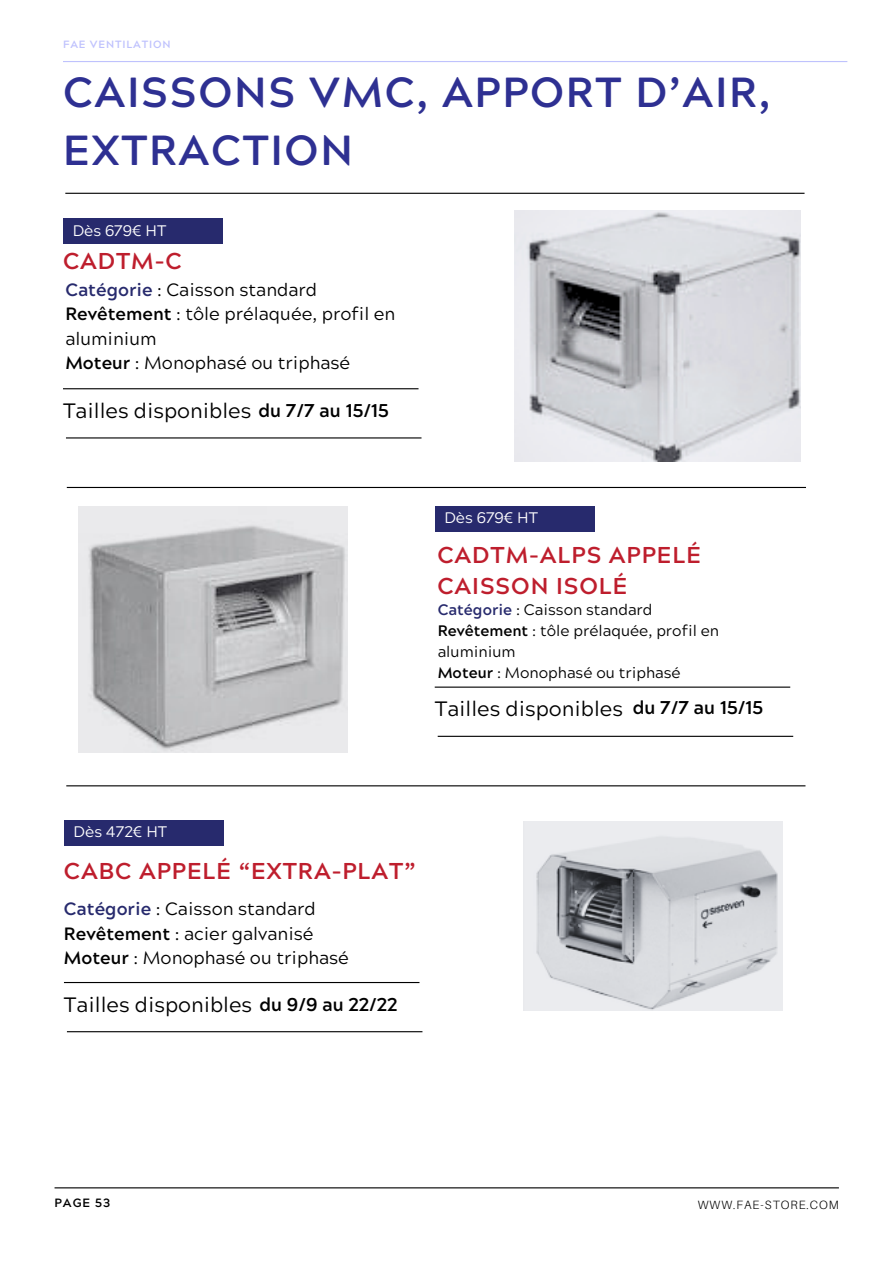
<style>
.page{position:relative;width:893px;height:1264px;background:#fff}
.page>*{position:absolute;margin:0;border:0;box-sizing:border-box;transform-origin:0 0}
.t1{font:700 42px/58.5px "Acherus Grotesque";letter-spacing:.04em;color:#2e3092}
.t2{font:700 22.95px/31.5px "Acherus Grotesque";letter-spacing:.04em;color:#be1e2d}
.t3{font:20.85px "Acherus Grotesque";color:#000}
.t4{font:700 18.45px "Acherus Grotesque";color:#000}
.t5{font:17.85px/24.5px "Acherus Grotesque";color:#000}
.t6{font:15.3px "Acherus Grotesque";color:#fff}
.t7{font:15.15px/20.9px "Acherus Grotesque";color:#000}
.t8{font:300 12px "Aileron";letter-spacing:.08em;color:#000}
.t9{font:700 12px "Acherus Grotesque";letter-spacing:.08em;color:#000}
.t10{font:700 10.5px "Acherus Grotesque";letter-spacing:.08em;color:#bfc2fd}
.s1{font-weight:700;color:#272a6d}
.s2{font-weight:700}
</style>
<div class="page">
<hr style="left:55px;top:1187px;width:783px;height:1px;background:#000">
<hr style="left:65px;top:193px;width:739px;height:1px;background:#000">
<hr style="left:67px;top:487px;width:739px;height:1px;background:#000">
<div style="left:63px;top:218px;width:159px;height:26px;background:#272a6d"></div>
<div style="left:434px;top:506px;width:160px;height:25px;background:#272a6d"></div>
<img style="left:523px;top:821px;width:259px;height:189px">
<hr style="left:66px;top:785px;width:739px;height:1px;background:#000">
<div style="left:64px;top:819px;width:159px;height:26px;background:#272a6d"></div>
<hr style="left:63px;top:388px;width:355px;height:1px;background:#000">
<hr style="left:66px;top:437px;width:355px;height:1px;background:#000">
<hr style="left:64px;top:981px;width:355px;height:2px;background:#000">
<hr style="left:67px;top:1031px;width:355px;height:1px;background:#000">
<hr style="left:434px;top:686px;width:356px;height:1px;background:#000">
<hr style="left:437px;top:735px;width:356px;height:2px;background:#000">
<hr style="left:63px;top:61px;width:784px;height:1px;background:#bfc2fd">
<img style="left:514px;top:210px;width:286px;height:251px">
<img style="left:78px;top:506px;width:269px;height:246px">
<h3 class="t10" style="left:63px;top:40px;width:109px">FAE VENTILATION</h3>
<p class="t1" style="left:63px;top:69px;width:709px">CAISSONS VMC, APPORT D’AIR,<br>EXTRACTION</p>
<h1 class="t6" style="left:73px;top:224px;width:95px">Dès 679€ HT</h1>
<h6 class="t2" style="left:63px;top:248px;width:120px">CADTM-C</h6>
<h6 class="t5" style="left:65px;top:279px;width:331px"><span class="s1">Catégorie</span> : Caisson standard<br><span class="s2">Revêtement</span> : tôle prélaquée, profil en aluminium<br><span class="s2">Moteur</span> : Monophasé ou triphasé</h6>
<h2 class="t3" style="left:63px;top:402px;width:190px">Tailles disponibles</h2>
<h6 class="t4" style="left:258px;top:403px;width:132px">du 7/7 au 15/15</h6>
<p class="t6" style="left:444px;top:512px;width:95px">Dès 679€ HT</p>
<h2 class="t2" style="left:437px;top:542px;width:265px">CADTM-ALPS APPELÉ<br>CAISSON ISOLÉ</h2>
<h6 class="t7" style="left:437px;top:601px;width:283px"><span class="s1">Catégorie</span> : Caisson standard<br><span class="s2">Revêtement</span> : tôle prélaquée, profil en aluminium<br><span class="s2">Moteur</span> : Monophasé ou triphasé</h6>
<h2 class="t3" style="left:434px;top:700px;width:190px">Tailles disponibles</h2>
<h5 class="t4" style="left:632px;top:699px;width:132px">du 7/7 au 15/15</h5>
<h4 class="t6" style="left:74px;top:825px;width:95px">Dès 472€ HT</h4>
<p class="t2" style="left:64px;top:858px;width:353px">CABC APPELÉ “EXTRA-PLAT”</p>
<h3 class="t5" style="left:64px;top:899px;width:286px"><span class="s1">Catégorie</span> : Caisson standard<br><span class="s2">Revêtement</span> : acier galvanisé<br><span class="s2">Moteur</span> : Monophasé ou triphasé</h3>
<h4 class="t3" style="left:64px;top:995px;width:190px">Tailles disponibles</h4>
<p class="t4" style="left:259px;top:996px;width:140px">du 9/9 au 22/22</p>
<p class="t9" style="left:55px;top:1198px;width:57px">PAGE 53</p>
<h5 class="t8" style="left:697px;top:1197px;width:143px">WWW.FAE-STORE.COM</h5>
</div>
